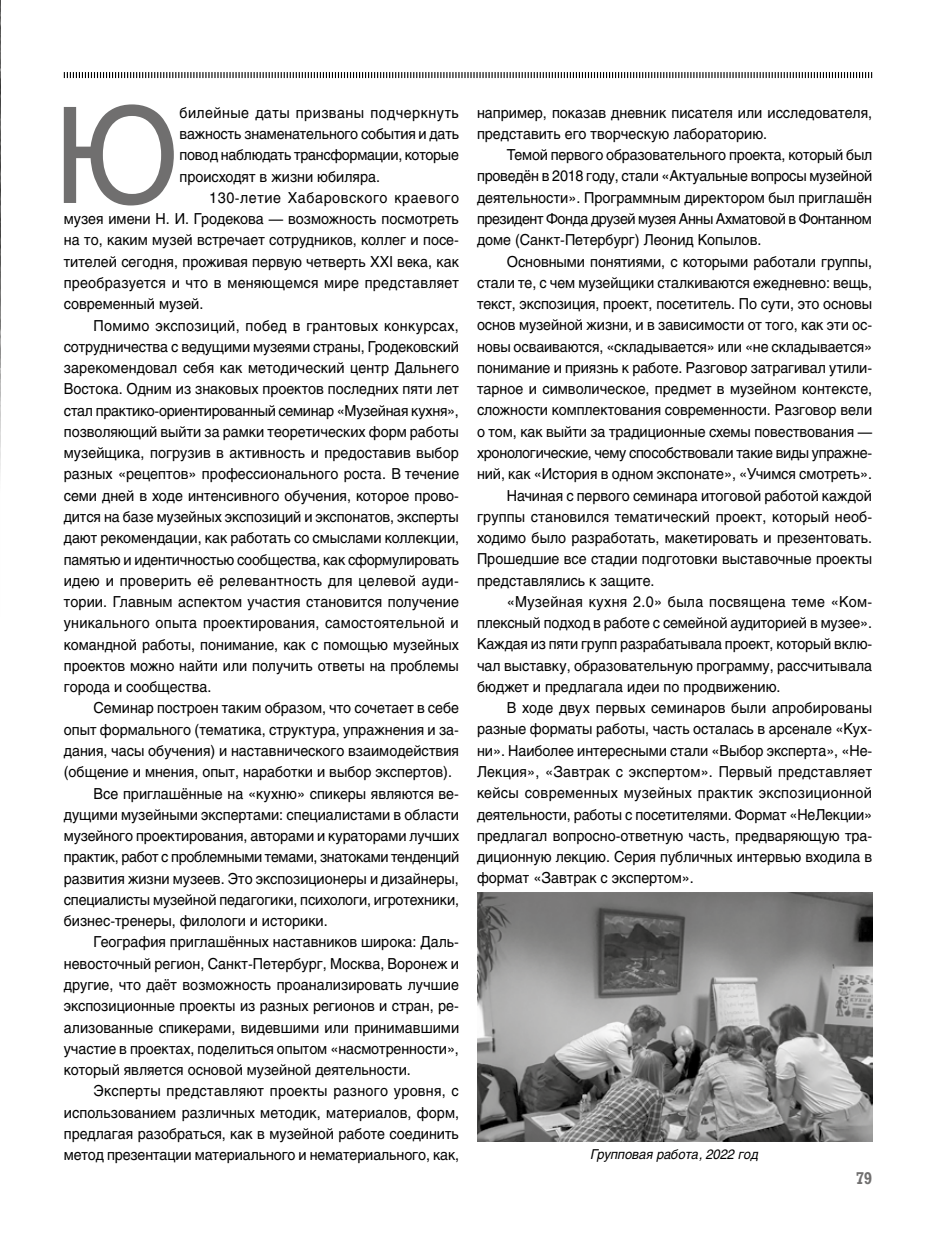
<style>
.page{position:relative;width:936px;height:1234px;background:#fff}
.page>*{position:absolute;margin:0;border:0;box-sizing:border-box;transform-origin:0 0}
.t1{font:132.15px "Helios C";color:#706f6f;scale:.95 1}
.t2{font:700 16.5px "Rodeo C";color:#706f6f;scale:.9 1}
.t3{font:15px/21.3px "Helios C";color:#000;text-align:justify;scale:.95 1}
.t4{font:15px "Helios C";letter-spacing:.02em;color:#000;scale:.95 1}
.t5{font:15px "Helios C";letter-spacing:-.02em;color:#000;scale:.95 1}
.t6{font:15px "Helios C";letter-spacing:-.025em;color:#000;scale:.95 1}
.t7{font:italic 13.5px "Helios C";color:#000;scale:.95 1}
</style>
<div class="page">
<svg style="left:63px;top:72px;width:809px;height:7px"></svg>
<img style="left:0;top:0;width:1px;height:476px">
<img style="left:477px;top:892px;width:395px;height:249px">
<h1 class="t1" style="left:54px;top:77px;width:133px">Ю</h1>
<p class="t3" style="left:179px;top:102px;width:296px">билейные даты призваны подчеркнуть важность знаменательного события и дать повод наблюдать трансформации, которые происходят в жизни юбиляра.</p>
<p class="t3" style="left:64px;top:187px;width:417px;text-indent:145px">130-летие Хабаровского краевого музея имени Н. И. Гродекова — возможность посмотреть на то, каким музей встречает сотрудников, коллег и посе&shy;тителей сегодня, проживая первую четверть ХХI века, как преобразуется и что в меняющемся мире представляет современный музей.</p>
<p class="t3" style="left:64px;top:314px;width:417px;text-indent:30px">Помимо экспозиций, побед в грантовых конкурсах, сотрудничества с ведущими музеями страны, Гродековский зарекомендовал себя как методический центр Дальнего Востока. Одним из знаковых проектов последних пяти лет стал практико-ориентированный семинар «Музейная кухня», позволяющий выйти за рамки теоретических форм работы музейщика, погрузив в активность и предоставив выбор разных «рецептов» профессионального роста. В течение семи дней в ходе интенсивного обучения, которое прово&shy;дится на базе музейных экспозиций и экспонатов, эксперты дают рекомендации, как работать со смыслами коллекции, памятью и идентичностью сообщества, как сформулировать идею и проверить её релевантность для целевой ауди&shy;тории. Главным аспектом участия становится получение уникального опыта проектирования, самостоятельной и командной работы, понимание, как с помощью музейных проектов можно найти или получить ответы на проблемы города и сообщества.</p>
<p class="t3" style="left:94px;top:697px;width:386px">Семинар построен таким образом, что сочетает в себе</p>
<p class="t3" style="left:64px;top:718px;width:417px">опыт формального (тематика, структура, упражнения и за-</p>
<p class="t3" style="left:64px;top:739px;width:417px">дания, часы обучения) и наставнического взаимодействия</p>
<p class="t3" style="left:64px;top:761px;width:410px">(общение и мнения, опыт, наработки и выбор экспертов).</p>
<p class="t3" style="left:94px;top:782px;width:386px">Все приглашённые на «кухню» спикеры являются ве-</p>
<p class="t3" style="left:64px;top:803px;width:417px">дущими музейными экспертами: специалистами в области</p>
<p class="t3" style="left:64px;top:824px;width:417px">музейного проектирования, авторами и кураторами лучших</p>
<p class="t6" style="left:64px;top:847px;width:417px">практик, работ с проблемными темами, знатоками тенденций</p>
<p class="t3" style="left:64px;top:867px;width:417px">развития жизни музеев. Это экспозиционеры и дизайнеры,</p>
<p class="t3" style="left:64px;top:888px;width:417px">специалисты музейной педагогики, психологи, игротехники,</p>
<p class="t3" style="left:64px;top:909px;width:279px">бизнес-тренеры, филологи и историки.</p>
<p class="t3" style="left:94px;top:931px;width:386px">География приглашённых наставников широка: Даль-</p>
<p class="t3" style="left:64px;top:952px;width:417px">невосточный регион, Санкт-Петербург, Москва, Воронеж и</p>
<p class="t3" style="left:64px;top:973px;width:417px">другие, что даёт возможность проанализировать лучшие</p>
<p class="t3" style="left:64px;top:994px;width:417px">экспозиционные проекты из разных регионов и стран, ре-</p>
<p class="t3" style="left:64px;top:1016px;width:417px">ализованные спикерами, видевшими или принимавшими</p>
<p class="t3" style="left:64px;top:1037px;width:417px">участие в проектах, поделиться опытом «насмотренности»,</p>
<p class="t3" style="left:64px;top:1058px;width:367px">который является основой музейной деятельности.</p>
<p class="t4" style="left:94px;top:1081px;width:386px">Эксперты представляют проекты разного уровня, с</p>
<p class="t3" style="left:64px;top:1101px;width:417px">использованием различных методик, материалов, форм,</p>
<p class="t3" style="left:64px;top:1122px;width:417px">предлагая разобраться, как в музейной работе соединить</p>
<p class="t3" style="left:64px;top:1143px;width:418px">метод презентации материального и нематериального, как,</p>
<p class="t3" style="left:477px;top:101px;width:417px">например, показав дневник писателя или исследователя, представить его творческую лабораторию.</p>
<p class="t3" style="left:477px;top:144px;width:417px;text-indent:30px">Темой первого образовательного проекта, который был проведён в 2018 году, стали «Актуальные вопросы музейной деятельности». Программным директором был приглашён президент Фонда друзей музея Анны Ахматовой в Фонтанном доме (Санкт-Петербург) Леонид Копылов.</p>
<p class="t3" style="left:506px;top:250px;width:386px">Основными понятиями, с которыми работали группы,</p>
<p class="t3" style="left:477px;top:271px;width:417px">стали те, с чем музейщики сталкиваются ежедневно: вещь,</p>
<p class="t3" style="left:477px;top:293px;width:417px">текст, экспозиция, проект, посетитель. По сути, это основы</p>
<p class="t3" style="left:477px;top:314px;width:417px">основ музейной жизни, и в зависимости от того, как эти ос-</p>
<p class="t3" style="left:477px;top:335px;width:417px">новы осваиваются, «складывается» или «не складывается»</p>
<p class="t3" style="left:477px;top:356px;width:417px">понимание и приязнь к работе. Разговор затрагивал утили-</p>
<p class="t3" style="left:477px;top:378px;width:417px">тарное и символическое, предмет в музейном контексте,</p>
<p class="t3" style="left:477px;top:399px;width:417px">сложности комплектования современности. Разговор вели</p>
<p class="t3" style="left:477px;top:420px;width:417px">о том, как выйти за традиционные схемы повествования —</p>
<p class="t5" style="left:477px;top:443px;width:417px">хронологические, чему способствовали такие виды упражне-</p>
<p class="t3" style="left:477px;top:463px;width:417px">ний, как «История в одном экспонате», «Учимся смотреть».</p>
<p class="t3" style="left:506px;top:484px;width:386px">Начиная с первого семинара итоговой работой каждой</p>
<p class="t3" style="left:477px;top:505px;width:417px">группы становился тематический проект, который необ-</p>
<p class="t3" style="left:477px;top:527px;width:417px">ходимо было разработать, макетировать и презентовать.</p>
<p class="t3" style="left:477px;top:548px;width:417px">Прошедшие все стадии подготовки выставочные проекты</p>
<p class="t3" style="left:477px;top:569px;width:188px">представлялись к защите.</p>
<p class="t4" style="left:506px;top:592px;width:386px">«Музейная кухня 2.0» была посвящена теме «Ком-</p>
<p class="t3" style="left:477px;top:612px;width:417px">плексный подход в работе с семейной аудиторией в музее».</p>
<p class="t3" style="left:477px;top:633px;width:417px">Каждая из пяти групп разрабатывала проект, который вклю-</p>
<p class="t3" style="left:477px;top:654px;width:417px">чал выставку, образовательную программу, рассчитывала</p>
<p class="t3" style="left:477px;top:675px;width:321px">бюджет и предлагала идеи по продвижению.</p>
<p class="t3" style="left:506px;top:697px;width:386px">В ходе двух первых семинаров были апробированы</p>
<p class="t3" style="left:477px;top:718px;width:417px">разные форматы работы, часть осталась в арсенале «Кух-</p>
<p class="t3" style="left:477px;top:739px;width:417px">ни». Наиболее интересными стали «Выбор эксперта», «Не-</p>
<p class="t3" style="left:477px;top:760px;width:417px">Лекция», «Завтрак с экспертом». Первый представляет</p>
<p class="t4" style="left:477px;top:783px;width:417px">кейсы современных музейных практик экспозиционной</p>
<p class="t3" style="left:477px;top:803px;width:417px">деятельности, работы с посетителями. Формат «НеЛекции»</p>
<p class="t3" style="left:477px;top:824px;width:417px">предлагал вопросно-ответную часть, предваряющую тра-</p>
<p class="t3" style="left:477px;top:845px;width:417px">диционную лекцию. Серия публичных интервью входила в</p>
<p class="t3" style="left:477px;top:867px;width:230px">формат «Завтрак с экспертом».</p>
<p class="t7" style="left:590px;top:1145px;width:178px">Групповая работа, 2022 год</p>
<p class="t2" style="left:856px;top:1167px;width:19px">79</p>
</div>
